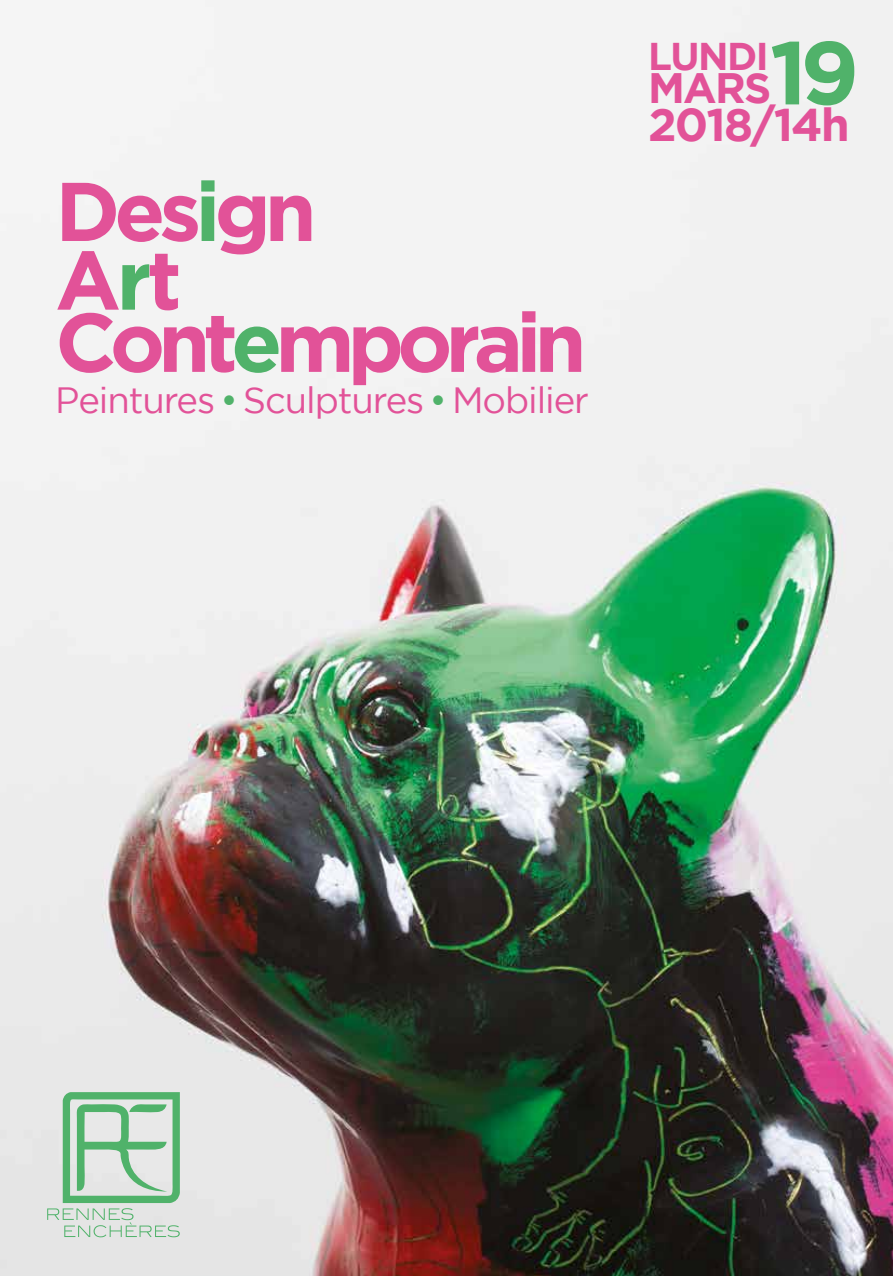
<style>
.page{position:relative;width:893px;height:1276px;background:#fff}
.page>*{position:absolute;margin:0;border:0;box-sizing:border-box;transform-origin:0 0}
.t1{font:700 83.1px/65.4px "Gotham";letter-spacing:-.08em;color:#e25298}
.t2{font:700 45.9px "Gotham";letter-spacing:-.04em;color:#e25298}
.t3{font:700 42.45px "Gotham";color:#e25298}
.t4{font:700 38.55px "Gotham";letter-spacing:-.04em;color:#e25298}
.t5{font:36.45px "Gotham";letter-spacing:-.03em;color:#e25298}
.s1{color:#50b26a}
.s2{font-size:89.1px;color:#50b26a}
</style>
<div class="page">
<img style="left:0;top:0;width:893px;height:1276px">
<svg style="left:47px;top:1092px;width:133px;height:145px"></svg>
<h1 class="t1" style="left:55px;top:177px;width:533px">Des<span class="s1">i</span>gn<br>A<span class="s1">r</span>t<br>Cont<span class="s1">e</span>mporain</h1>
<p class="t5" style="left:55px;top:379px;width:535px">Peintures <span class="s1">•</span> Sculptures <span class="s1">•</span> Mobilier</p>
<p class="t3" style="left:648px;top:63px;width:212px">MARS<span class="s2">19</span></p>
<p class="t2" style="left:648px;top:98px;width:203px">2018/14h</p>
<p class="t4" style="left:648px;top:34px;width:122px">LUNDI</p>
</div>
